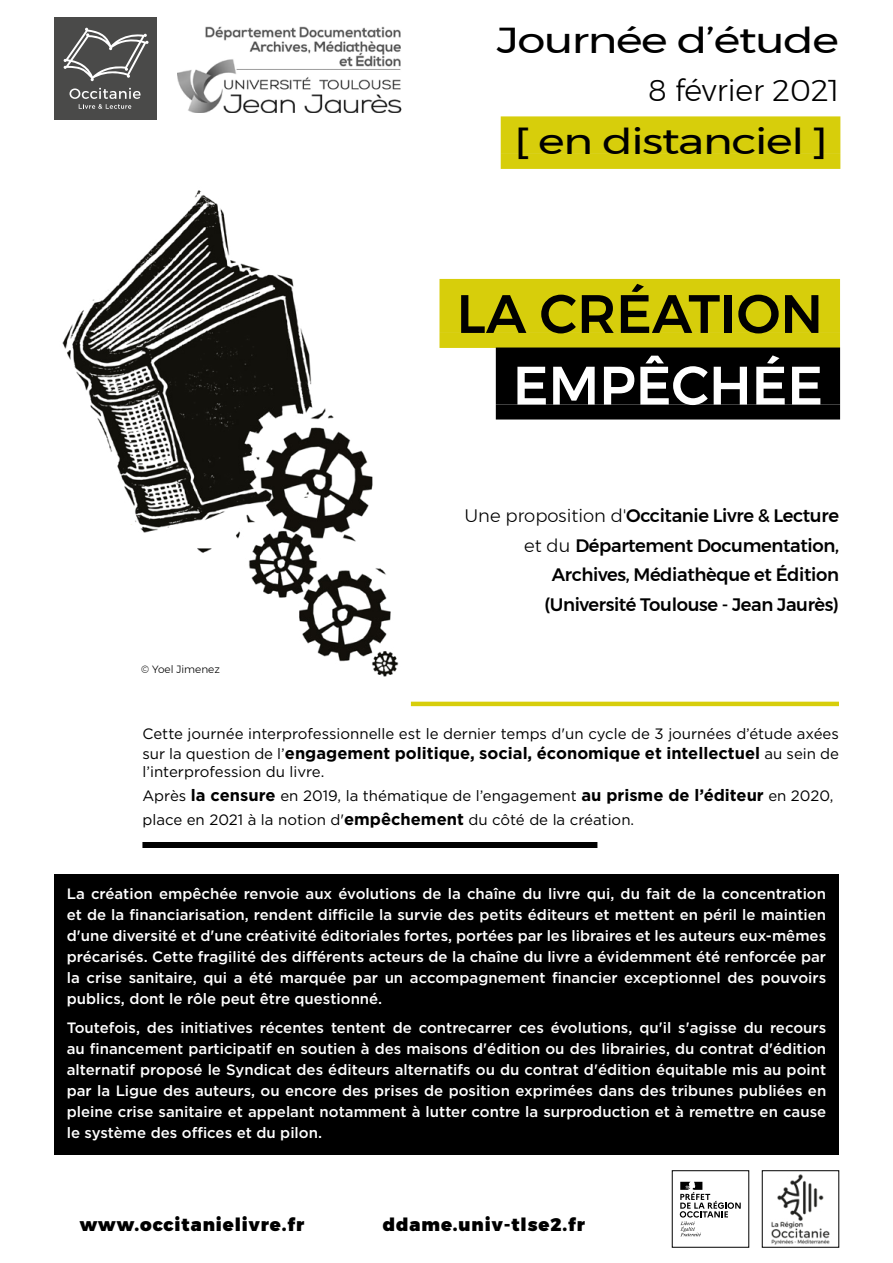
<style>
.page{position:relative;width:893px;height:1263px;background:#fff}
.page>*{position:absolute;margin:0;border:0;box-sizing:border-box;transform-origin:0 0}
.t1{font:500 54px "Montserrat";color:#000}
.t2{font:500 54px "Montserrat";color:#fff}
.t3{font:36px "Montserrat";letter-spacing:-.03em;color:#000;scale:1.25 1}
.t4{font:300 30px "Montserrat";color:#000}
.t5{font:500 18px/29.5px "Montserrat";letter-spacing:-.02em;color:#000;text-align:right}
.t6{font:900 18px "Montserrat";letter-spacing:.05em;color:#000}
.t7{font:700 16.5px "Gotham";color:#000}
.t8{font:500 15px/21px "Gotham";color:#fff;text-align:justify}
.t9{font:15px/24px "Gotham";color:#000}
.t10{font:300 10.5px "Montserrat";color:#000}
.s1{font-weight:300}
.s2{font-weight:400;font-size:15px}
.s3{font-weight:700;font-size:16.5px}
</style>
<div class="page">
<img style="left:62px;top:190px;width:381px;height:487px">
<div style="left:439px;top:279px;width:401px;height:54px;background:#d7ce0b"></div>
<div style="left:439px;top:333px;width:401px;height:15px;background:#d7ce0b"></div>
<div style="left:496px;top:347px;width:344px;height:57px;background:#000"></div>
<div style="left:496px;top:404px;width:344px;height:15px;background:#000"></div>
<svg style="left:680px;top:1182px;width:61px;height:54px"></svg>
<img style="left:177px;top:26px;width:225px;height:87px">
<img style="left:771px;top:1174px;width:59px;height:71px">
<div style="left:54px;top:17px;width:102px;height:102px;background:#4a4a49"></div>
<svg style="left:64px;top:28px;width:85px;height:53px"></svg>
<svg style="left:69px;top:88px;width:72px;height:21px"></svg>
<div style="left:501px;top:116px;width:339px;height:38px;background:#d7ce0b"></div>
<div style="left:501px;top:154px;width:339px;height:15px;background:#d7ce0b"></div>
<div style="left:54px;top:874px;width:785px;height:280px;background:#000"></div>
<hr style="left:411px;top:702px;width:428px;height:4px;background:#d7ce0b">
<div style="left:142px;top:842px;width:455px;height:6px;background:#000"></div>
<h2 class="t3" style="left:497px;top:12px;width:275px">Journée d’étude</h2>
<h3 class="t4" style="left:648px;top:67px;width:193px">8 février 2021</h3>
<h2 class="t3" style="left:515px;top:114px;width:252px">[ en distanciel ]</h2>
<h1 class="t1" style="left:456px;top:271px;width:368px">LA CRÉATION</h1>
<h1 class="t2" style="left:513px;top:343px;width:312px">EMPÊCHÉE</h1>
<p class="t10" style="left:141px;top:661px;width:80px">© Yoel Jimenez</p>
<p class="t5" style="left:464px;top:501px;width:376px"><span class="s1">Une proposition d'</span>Occitanie Livre &amp; Lecture <span class="s1">et du</span> Département Documentation, Archives, Médiathèque et Édition (Université Toulouse - Jean Jaurès)</p>
<p class="t9" style="left:142px;top:721px;width:698px">Cette journée interprofessionnelle est le dernier temps d'un cycle de 3 journées d’étude axées</p>
<p class="t7" style="left:142px;top:742px;width:698px"><span class="s2">sur la question de l’</span>engagement politique, social, économique et intellectuel <span class="s2">au sein de</span></p>
<p class="t9" style="left:142px;top:759px;width:693px">l’interprofession du livre.<br>Après <span class="s3">la censure</span> en 2019, la thématique de l’engagement <span class="s3">au prisme de l’éditeur</span> en 2020, place en 2021 à la notion d'<span class="s3">empêchement</span> du côté de la création.</p>
<p class="t8" style="left:67px;top:883px;width:761px">La création empêchée renvoie aux évolutions de la chaîne du livre qui, du fait de la concentration et de la financiarisation, rendent difficile la survie des petits éditeurs et mettent en péril le maintien d'une diversité et d'une créativité éditoriales fortes, portées par les libraires et les auteurs eux-mêmes précarisés. Cette fragilité des différents acteurs de la chaîne du livre a évidemment été renforcée par la crise sanitaire, qui a été marquée par un accompagnement financier exceptionnel des pouvoirs publics, dont le rôle peut être questionné.</p>
<p class="t8" style="left:67px;top:1017px;width:761px">Toutefois, des initiatives récentes tentent de contrecarrer ces évolutions, qu'il s'agisse du recours au financement participatif en soutien à des maisons d'édition ou des librairies, du contrat d'édition alternatif proposé le Syndicat des éditeurs alternatifs ou du contrat d'édition équitable mis au point par la Ligue des auteurs, ou encore des prises de position exprimées dans des tribunes publiées en pleine crise sanitaire et appelant notamment à lutter contre la surproduction et à remettre en cause le système des offices et du pilon.</p>
<p class="t6" style="left:80px;top:1209px;width:226px">www.occitanielivre.fr</p>
<p class="t6" style="left:383px;top:1209px;width:204px">ddame.univ-tlse2.fr</p>
</div>
